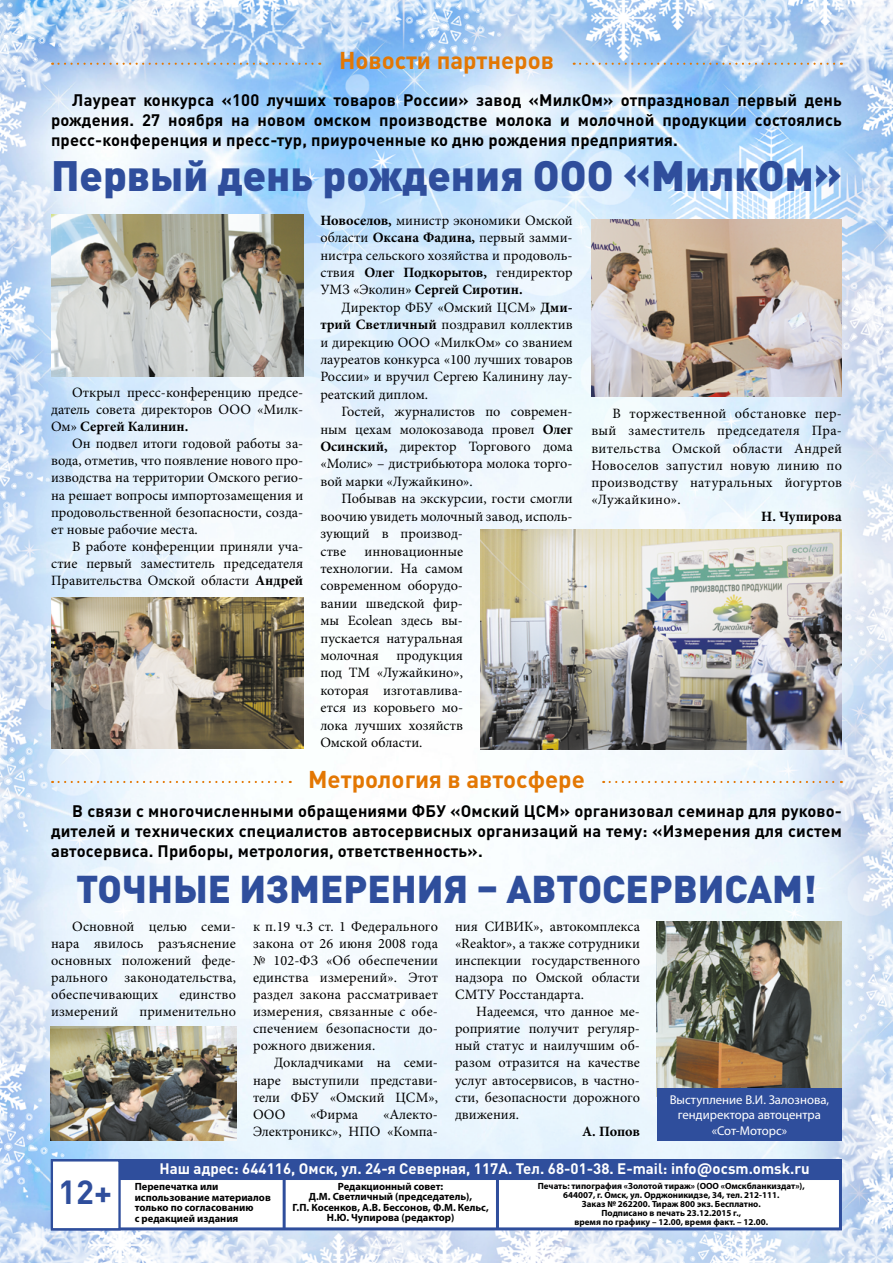
<style>
.page{position:relative;width:893px;height:1263px;background:#fff}
.page>*{position:absolute;margin:0;border:0;box-sizing:border-box;transform-origin:0 0}
.t1{font:900 42px "DIN Pro";color:#2f4e9c}
.t2{font:900 38.25px "DIN Pro";color:#2f4e9c}
.t3{font:700 33px "DIN Pro";color:#2f4e9c}
.t4{font:700 24px "DIN Pro";color:#e37703}
.t5{font:700 16.5px/19.8px "DIN Pro";letter-spacing:.01em;color:#000;text-align:justify}
.t6{font:700 15px "DIN Pro";color:#fff}
.t7{font:14.25px/17.1px "Minion Pro";color:#000;text-align:justify}
.t8{font:700 14.25px "Minion Pro";letter-spacing:-.005em;color:#000}
.t9{font:12.75px/15.3px "Myriad Pro";color:#fff;text-align:center}
.t10{font:700 10.5px/10.5px "Myriad Pro";color:#000}
.t11{font:700 9px/9px "Myriad Pro";color:#000;text-align:center}
.s1{font-weight:700}
.s2{font-family:"PT Sans"}
</style>
<div class="page">
<img style="left:0;top:0;width:893px;height:1263px">
<div style="left:51px;top:1177px;width:791px;height:53px;background:#fff;border:3px solid #2f4e9c"></div>
<div style="left:51px;top:1159px;width:791px;height:20px;background:#2f4e9c"></div>
<hr style="left:283px;top:1178px;width:3px;height:50px;background:#2f4e9c">
<hr style="left:496px;top:1178px;width:3px;height:50px;background:#2f4e9c">
<div style="left:51px;top:1159px;width:70px;height:71px;background:#fff;border:2px solid #2f4e9c"></div>
<svg style="left:52px;top:63px;width:268px;height:2px"></svg>
<svg style="left:574px;top:63px;width:268px;height:2px"></svg>
<svg style="left:59px;top:781px;width:232px;height:2px"></svg>
<svg style="left:610px;top:781px;width:232px;height:2px"></svg>
<img style="left:51px;top:214px;width:252px;height:162px">
<img style="left:480px;top:530px;width:362px;height:220px">
<img style="left:591px;top:220px;width:251px;height:176px">
<img style="left:51px;top:598px;width:252px;height:151px">
<img style="left:657px;top:921px;width:185px;height:167px">
<img style="left:51px;top:1026px;width:185px;height:115px">
<div style="left:657px;top:1088px;width:185px;height:53px;background:#2f4e9c"></div>
<h3 class="t4" style="left:339px;top:44px;width:216px">Новости партнеров</h3>
<p class="t5" style="left:51px;top:90px;width:792px;text-indent:21px">Лауреат конкурса «100 лучших товаров России» завод «МилкОм» отпраздновал первый день рождения. 27 ноября на новом омском производстве молока и молочной продукции состоялись пресс-конференция и пресс-тур, приуроченные ко дню рождения предприятия.</p>
<h1 class="t1" style="left:51px;top:147px;width:792px">Первый день рождения ООО «МилкОм»</h1>
<p class="t7" style="left:51px;top:384px;width:254px;text-indent:21px">Открыл пресс-конференцию предсе&shy;датель совета директоров ООО «Милк-Ом» <span class="s1">Сергей Калинин.</span></p>
<p class="t7" style="left:51px;top:435px;width:254px;text-indent:21px">Он подвел итоги годовой работы за&shy;вода, отметив, что появление нового про&shy;изводства на территории Омского регио&shy;на решает вопросы импортозамещения и продовольственной безопасности, созда&shy;ет новые рабочие места.</p>
<p class="t7" style="left:51px;top:538px;width:254px;text-indent:21px">В работе конференции приняли уча&shy;стие первый заместитель председателя Правительства Омской области <span class="s1">Андрей</span></p>
<p class="t7" style="left:320px;top:212px;width:254px"><span class="s1">Новоселов,</span> министр экономики Омской области <span class="s1">Оксана Фадина,</span> первый замми&shy;нистра сельского хозяйства и продоволь&shy;ствия <span class="s1">Олег Подкорытов,</span> гендиректор УМЗ «Эколин» <span class="s1">Сергей Сиротин.</span></p>
<p class="t7" style="left:320px;top:299px;width:254px;text-indent:21px">Директор ФБУ «Омский ЦСМ» <span class="s1">Дми&shy;трий Светличный</span> поздравил коллектив и дирекцию ООО «МилкОм» со званием лауреатов конкурса «100 лучших товаров России» и вручил Сергею Калинину лау&shy;реатский диплом.</p>
<p class="t7" style="left:320px;top:403px;width:254px;text-indent:21px">Гостей, журналистов по современ&shy;ным цехам молокозавода провел <span class="s1">Олег Осинский,</span> директор Торгового дома «Молис» – дистрибьютора молока торго&shy;вой марки «Лужайкино».</p>
<p class="t7" style="left:320px;top:490px;width:254px;text-align:left;text-indent:21px">Побывав на экскурсии, гости смогли воочию увидеть молочный завод, исполь&shy;зующий в производ-<br>стве</p>
<p class="t7" style="left:320px;top:542px;width:144px;text-indent:44px">инновационные технологии. На самом современном оборудо&shy;вании шведской фир&shy;мы Ecolean здесь вы&shy;пускается натуральная молочная продукция под ТМ «Лужайкино», которая изготавлива&shy;ется из коровьего мо&shy;лока лучших хозяйств Омской области.</p>
<p class="t7" style="left:591px;top:405px;width:252px;text-indent:21px">В торжественной обстановке пер&shy;вый заместитель председателя Пра&shy;вительства Омской области Андрей Новоселов запустил новую линию по производству натуральных йогуртов «Лужайкино».</p>
<p class="t8" style="left:761px;top:506px;width:82px">Н. Чупирова</p>
<h3 class="t4" style="left:308px;top:763px;width:278px">Метрология в автосфере</h3>
<p class="t5" style="left:51px;top:800px;width:792px;text-indent:21px">В связи с многочисленными обращениями ФБУ «Омский ЦСМ» организовал семинар для руково&shy;дителей и технических специалистов автосервисных организаций на тему: «Измерения для систем автосервиса. Приборы, метрология, ответственность».</p>
<h2 class="t2" style="left:76px;top:864px;width:742px">ТОЧНЫЕ ИЗМЕРЕНИЯ – АВТОСЕРВИСАМ!</h2>
<p class="t7" style="left:51px;top:917px;width:186px;text-indent:21px">Основной целью семи&shy;нара явилось разъяснение основных положений феде&shy;рального законодательства, обеспечивающих</p>
<p class="t7" style="left:179px;top:986px;width:58px">единство</p>
<p class="t7" style="left:51px;top:1003px;width:69px">измерений</p>
<p class="t7" style="left:139px;top:1003px;width:98px">применительно</p>
<p class="t7" style="left:253px;top:917px;width:186px">к п.19 ч.3 ст. 1 Федерального закона от 26 июня 2008 года № 102-ФЗ «Об обеспечении единства измерений». Этот раздел закона рассматривает измерения, связанные с обе&shy;спечением безопасности до&shy;рожного движения.</p>
<p class="t7" style="left:253px;top:1054px;width:186px;text-indent:21px">Докладчиками на семи&shy;наре выступили представи&shy;тели ФБУ «Омский ЦСМ», ООО</p>
<p class="t7" style="left:253px;top:1106px;width:186px;text-align:right">«Алекто-<br>Электроникс», НПО «Компа-</p>
<p class="t7" style="left:310px;top:1106px;width:49px">«Фирма</p>
<p class="t7" style="left:455px;top:917px;width:186px">ния СИВИК», автокомплекса «Reaktor», а также сотрудники инспекции государственного надзора по Омской области СМТУ Росстандарта.</p>
<p class="t7" style="left:455px;top:1003px;width:186px;text-indent:21px">Надеемся, что данное ме&shy;роприятие получит регуляр&shy;ный статус и наилучшим об&shy;разом отразится на качестве услуг автосервисов, в частно&shy;сти, безопасности дорожного движения.</p>
<p class="t8" style="left:582px;top:1121px;width:59px">А. Попов</p>
<p class="t9" style="left:670px;top:1092px;width:161px">Выступление В.И. Залознова, гендиректора автоцентра «Сот-Моторс»</p>
<h3 class="t3" style="left:58px;top:1170px;width:55px">12+</h3>
<p class="t6" style="left:160px;top:1158px;width:652px">Наш адрес: 644116, Омск, ул. 24-я Северная, 117А. Тел. 68-01-38. E-mail: info<span class="s2">@</span>ocsm.omsk.ru</p>
<p class="t11" style="left:538px;top:1181px;width:268px">Печать: типография «Золотой тираж» (ООО «Омскбланкиздат»), 644007, г. Омск, ул. Орджоникидзе, 34, тел. 212-111.<br>Заказ № 262200. Тираж 800 экз. Бесплатно.<br>Подписано в печать 23.12.2015 г.,<br>время по графику – 12.00, время факт. – 12.00.</p>
<p class="t10" style="left:135px;top:1181px;width:138px">Перепечатка или использование материалов только по согласованию<br>с редакцией издания</p>
<p class="t10" style="left:292px;top:1181px;width:198px;text-align:center">Редакционный совет:<br>Д.М. Светличный (председатель),<br>Г.П. Косенков, А.В. Бессонов, Ф.М. Кельс,<br>Н.Ю. Чупирова (редактор)</p>
</div>
